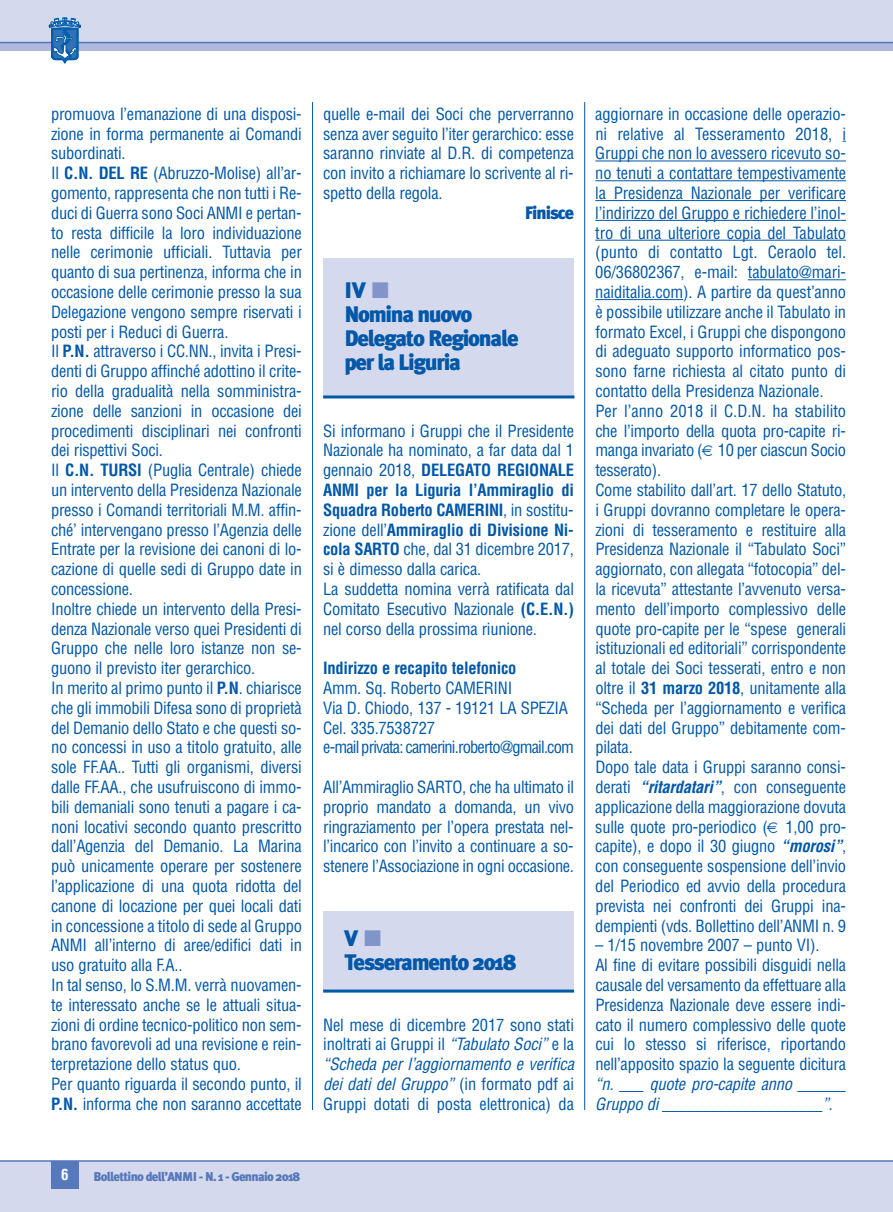
<style>
.page{position:relative;width:893px;height:1212px;background:#fff}
.page>*{position:absolute;margin:0;border:0;box-sizing:border-box;transform-origin:0 0}
.t1{font:900 22.5px/24px "Meta Plus";letter-spacing:-.055em;color:#0157a8}
.t2{font:900 18px "Meta Plus";letter-spacing:-.055em;color:#0157a8}
.t3{font:condensed 16.5px/19.8px "Helvetica";letter-spacing:-.015em;color:#0157a8}
.t4{font:italic condensed 16.5px/19.8px "Helvetica";color:#0157a8}
.t5{font:700 condensed 16.5px "Helvetica";letter-spacing:-.015em;color:#0157a8}
.t6{font:700 condensed 15px "Helvetica";color:#fff}
.t7{font:900 12.75px "Meta Plus";letter-spacing:-.055em;color:#5779bc}
.s1{font-weight:700}
.s2{color:#8295cb}
.s3{font-style:italic}
.s4{font-weight:700;font-style:italic}
</style>
<div class="page">
<div style="left:0;top:1161px;width:893px;height:51px;background:#d4d9ed"></div>
<div style="left:51px;top:1161px;width:28px;height:27px;background:#5779bc"></div>
<hr style="left:0;top:1160px;width:893px;height:2px;background:#5779bc">
<hr style="left:595px;top:160px;width:245px;height:1px;background:#0157a8">
<hr style="left:595px;top:180px;width:251px;height:1px;background:#0157a8">
<hr style="left:595px;top:200px;width:251px;height:1px;background:#0157a8">
<hr style="left:595px;top:220px;width:245px;height:1px;background:#0157a8">
<hr style="left:595px;top:240px;width:251px;height:1px;background:#0157a8">
<hr style="left:748px;top:279px;width:92px;height:1px;background:#0157a8">
<hr style="left:595px;top:299px;width:88px;height:1px;background:#0157a8">
<hr style="left:312px;top:102px;width:1px;height:1008px;background:#0157a8">
<hr style="left:584px;top:102px;width:1px;height:1008px;background:#0157a8">
<div style="left:0;top:43px;width:893px;height:8px;background:#aeb9dd"></div>
<div style="left:0;top:0;width:893px;height:43px;background:#d4d9ed"></div>
<hr style="left:0;top:42px;width:893px;height:1px;background:#5779bc">
<svg style="left:49px;top:18px;width:32px;height:45px"></svg>
<div style="left:323px;top:258px;width:251px;height:139px;background:#d4d9ed"></div>
<hr style="left:323px;top:395px;width:251px;height:3px;background:#0157a8">
<div style="left:323px;top:912px;width:251px;height:79px;background:#d4d9ed"></div>
<hr style="left:323px;top:989px;width:251px;height:3px;background:#0157a8">
<p class="t3" style="left:51px;top:104px;width:252px">promuova l’emanazione di una disposi&shy;zione in forma permanente ai Comandi subordinati.<br>Il <span class="s1">C.N. DEL RE</span> (Abruzzo-Molise) all’ar&shy;gomento, rappresenta che non tutti i Re&shy;duci di Guerra sono Soci ANMI e pertan&shy;to resta difficile la loro individuazione nelle cerimonie ufficiali. Tuttavia per quanto di sua pertinenza, informa che in occasione delle cerimonie presso la sua Delegazione vengono sempre riservati i posti per i Reduci di Guerra.<br>Il <span class="s1">P.N.</span> attraverso i CC.NN., invita i Presi&shy;denti di Gruppo affinché adottino il crite&shy;rio della gradualità nella somministra&shy;zione delle sanzioni in occasione dei procedimenti disciplinari nei confronti dei rispettivi Soci.<br>Il <span class="s1">C.N. TURSI</span> (Puglia Centrale) chiede un intervento della Presidenza Nazionale presso i Comandi territoriali M.M. affin&shy;ché’ intervengano presso l’Agenzia delle Entrate per la revisione dei canoni di lo&shy;cazione di quelle sedi di Gruppo date in concessione.<br>Inoltre chiede un intervento della Presi&shy;denza Nazionale verso quei Presidenti di Gruppo che nelle loro istanze non se&shy;guono il previsto iter gerarchico.<br>In merito al primo punto il <span class="s1">P.N</span>. chiarisce che gli immobili Difesa sono di proprietà del Demanio dello Stato e che questi so&shy;no concessi in uso a titolo gratuito, alle sole FF.AA.. Tutti gli organismi, diversi dalle FF.AA., che usufruiscono di immo&shy;bili demaniali sono tenuti a pagare i ca&shy;noni locativi secondo quanto prescritto dall’Agenzia del Demanio. La Marina può unicamente operare per sostenere l’applicazione di una quota ridotta del canone di locazione per quei locali dati in concessione a titolo di sede al Gruppo ANMI all’interno di aree/edifici dati in uso gratuito alla F.A..<br>In tal senso, lo S.M.M. verrà nuovamen&shy;te interessato anche se le attuali situa&shy;zioni di ordine tecnico-politico non sem&shy;brano favorevoli ad una revisione e rein&shy;terpretazione dello status quo.<br>Per quanto riguarda il secondo punto, il <span class="s1">P.N.</span> informa che non saranno accettate</p>
<p class="t3" style="left:323px;top:104px;width:252px;text-align:justify">quelle e-mail dei Soci che perverranno senza aver seguito l’iter gerarchico: esse saranno rinviate al D.R. di competenza con invito a richiamare lo scrivente al ri&shy;spetto della regola.</p>
<p class="t2" style="left:525px;top:202px;width:51px">Finisce</p>
<h1 class="t1" style="left:344px;top:278px;width:176px">IV <span class="s2">■<br></span>Nomina nuovo<br>Delegato Regionale per la Liguria</h1>
<p class="t3" style="left:323px;top:421px;width:252px">Si informano i Gruppi che il Presidente Nazionale ha nominato, a far data dal 1 gennaio 2018, <span class="s1">DELEGATO REGIONALE ANMI per la Liguria l’Ammiraglio di Squadra Roberto CAMERINI</span>, in sostitu&shy;zione dell’<span class="s1">Ammiraglio di Divisione Ni&shy;cola SARTO</span> che, dal 31 dicembre 2017, si è dimesso dalla carica.<br>La suddetta nomina verrà ratificata dal Comitato Esecutivo Nazionale <span class="s1">(C.E.N.) </span>nel corso della prossima riunione.</p>
<p class="t5" style="left:323px;top:659px;width:195px">Indirizzo e recapito telefonico</p>
<p class="t3" style="left:323px;top:678px;width:252px">Amm. Sq. Roberto CAMERINI<br>Via D. Chiodo, 137 - 19121 LA SPEZIA<br>Cel. 335.7538727<br>e-mail privata: camerini.roberto@gmail.com</p>
<p class="t3" style="left:323px;top:777px;width:252px;text-align:justify">All’Ammiraglio SARTO, che ha ultimato il proprio mandato a domanda, un vivo ringraziamento per l’opera prestata nel&shy;l’incarico con l’invito a continuare a so&shy;stenere l’Associazione in ogni occasione.</p>
<h1 class="t1" style="left:344px;top:926px;width:174px">V <span class="s2">■<br></span>Tesseramento 2018</h1>
<p class="t3" style="left:323px;top:1015px;width:255px">Nel mese di dicembre 2017 sono stati inoltrati ai Gruppi il <span class="s3">“TabulatoSoci”</span>e la <span class="s3">“Scheda per l’agg iornamento e verifica dei dati del Gruppo”</span> (in formato pdf ai Gruppi dotati di posta elettronica) da</p>
<p class="t3" style="left:595px;top:104px;width:252px">aggiornare in occasione delle operazio&shy;ni relative al Tesseramento 2018, i Gruppi che non lo avessero ricevuto so&shy;no tenuti a contattare tempestivamente la Presidenza Nazionale per verificare l’indirizzo del Gruppo e richiedere l’inol&shy;tro di una ulteriore copia del Tabulato (punto di contatto Lgt. Ceraolo tel.<br>06/36802367, e-mail: tabulato@mari&shy;naiditalia.com). A partire da quest’anno è possibile utilizzare anche il Tabulato in formato Excel, i Gruppi che dispongono di adeguato supporto informatico pos&shy;sono farne richiesta al citato punto di contatto della Presidenza Nazionale.<br>Per l’anno 2018 il C.D.N. ha stabilito che l’importo della quota pro-capite ri&shy;manga invariato ( 10 per ciascun Socio tesserato).<br>Come stabilito dall’art. 17 dello Statuto, i Gruppi dovranno completare le opera&shy;zioni di tesseramento e restituire alla Presidenza Nazionale il “Tabulato Soci” aggiornato, con allegata “fotocopia” del&shy;la ricevuta” attestante l’avvenuto versa&shy;mento dell’importo complessivo delle quote pro-capite per le “spese generali istituzionali ed editoriali” corrispondente al totale dei Soci tesserati, entro e non oltre il <span class="s1">31 marzo 2018</span>, unitamente alla “Scheda per l’aggiornamento e verifica dei dati del Gruppo” debitamente com&shy;pilata.<br>Dopo tale data i Gruppi saranno consi&shy;derati <span class="s4">“ritardatari”</span>, con conseguente applicazione della maggiorazione dovuta sulle quote pro-periodico ( 1,00 pro&shy;capite), e dopo il 30 giugno <span class="s4">“morosi”</span>, con conseguente sospensione dell’invio del Periodico ed avvio della procedura prevista nei confronti dei Gruppi ina&shy;dempienti (vds. Bollettino dell’ANMI n. 9</p>
<p class="t3" style="left:595px;top:936px;width:252px">– 1/15 novembre 2007 – punto VI).<br>Al fine di evitare possibili disguidi nella causale del versamento da effettuare alla Presidenza Nazionale deve essere indi&shy;cato il numero complessivo delle quote cui lo stesso si riferisce, riportando nell’apposito spazio la seguente dicitura</p>
<p class="t4" style="left:595px;top:1074px;width:252px">“n. ___ quote pro-capite anno ______<br>Gruppodi____________________”.</p>
<p class="t6" style="left:61px;top:1166px;width:9px">6</p>
<p class="t7" style="left:94px;top:1169px;width:208px">Bollettino dell’ANMI - N. 1 - Gennaio 2018</p>
</div>
